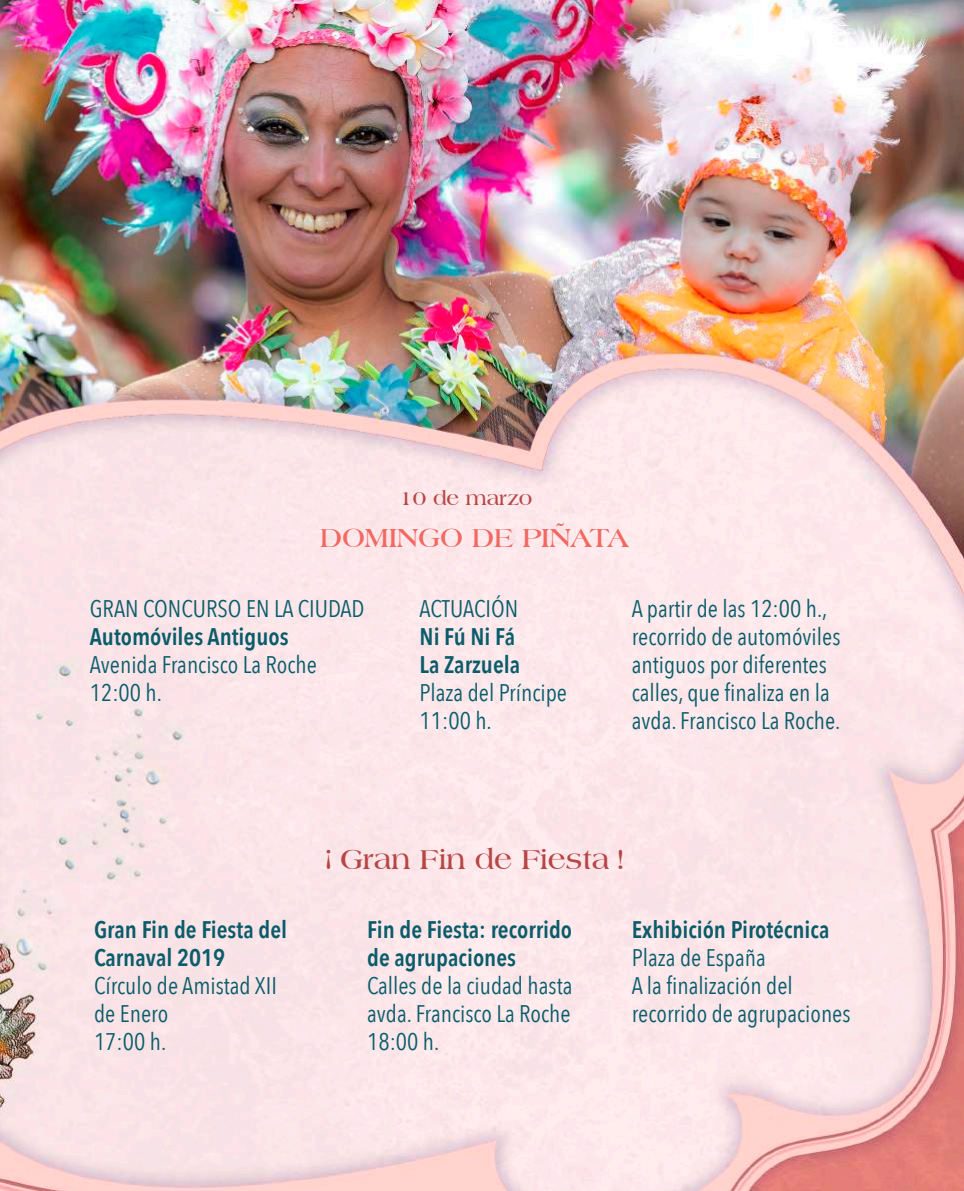
<style>
.page{position:relative;width:964px;height:1191px;background:#fff}
.page>*{position:absolute;margin:0;border:0;box-sizing:border-box;transform-origin:0 0}
.t1{font:700 29.2px "Americana BT";color:#b74544}
.t2{font:700 28px "Americana BT";color:#f36861}
.t3{font:24px/28px "Avenir Next Condensed";color:#0a5c6a}
.t4{font:600 24px/28px "Avenir Next Condensed";color:#0a5c6a}
.t5{font:700 20.6px "Americana BT";color:#b74544}
</style>
<div class="page">
<img style="left:0;top:0;width:964px;height:1191px">
<p class="t5" style="left:399px;top:486px;width:135px">10 de marzo</p>
<p class="t2" style="left:320px;top:520px;width:310px">DOMINGO DE PIÑATA</p>
<p class="t3" style="left:90px;top:593px;width:276px">GRAN CONCURSO EN LA CIUDAD</p>
<p class="t4" style="left:90px;top:622px;width:200px">Automóviles Antiguos</p>
<p class="t3" style="left:90px;top:649px;width:229px">Avenida Francisco La Roche<br>12:00 h.</p>
<p class="t3" style="left:420px;top:593px;width:100px">ACTUACIÓN</p>
<p class="t4" style="left:420px;top:622px;width:102px">Ni Fú Ni Fá<br>La Zarzuela</p>
<p class="t3" style="left:420px;top:677px;width:149px">Plaza del Príncipe<br>11:00 h.</p>
<p class="t3" style="left:632px;top:593px;width:210px">A partir de las 12:00 h., recorrido de automóviles antiguos por diferentes calles, que finaliza en la avda. Francisco La Roche.</p>
<p class="t4" style="left:94px;top:915px;width:195px">Gran Fin de Fiesta del<br>Carnaval 2019</p>
<p class="t3" style="left:94px;top:970px;width:184px">Círculo de Amistad XII de Enero<br>17:00 h.</p>
<p class="t1" style="left:324px;top:841px;width:303px">¡ Gran Fin de Fiesta !</p>
<p class="t4" style="left:367px;top:915px;width:206px">Fin de Fiesta: recorrido de agrupaciones</p>
<p class="t3" style="left:367px;top:970px;width:207px;text-align:justify">Calles de la ciudad hasta avda. Francisco La Roche 18:00 h.</p>
<p class="t4" style="left:632px;top:915px;width:199px">Exhibición Pirotécnica</p>
<p class="t3" style="left:632px;top:942px;width:220px">Plaza de España<br>A la finalización del recorrido de agrupaciones</p>
</div>
